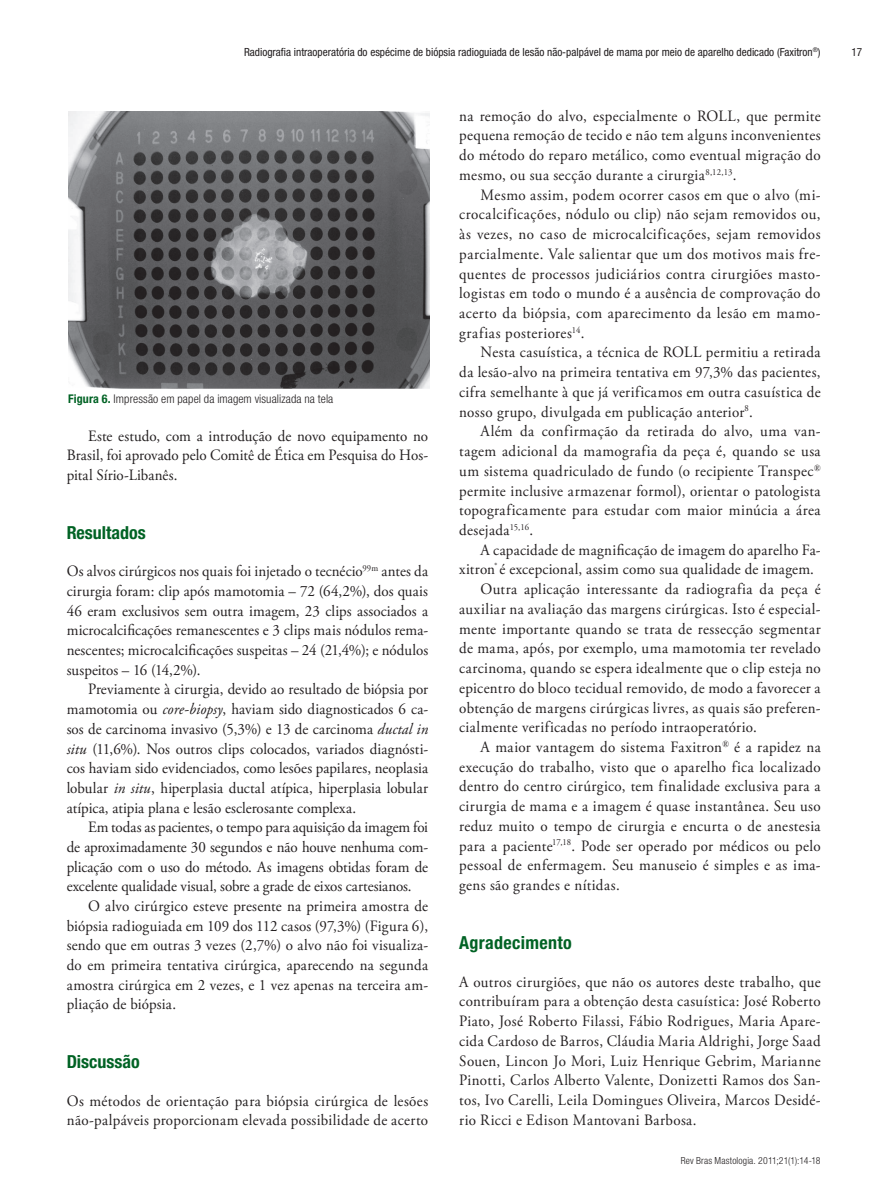
<style>
.page{position:relative;width:893px;height:1191px;background:#fff}
.page>*{position:absolute;margin:0;border:0;box-sizing:border-box;transform-origin:0 0}
.z04_0_sub1{font:700 condensed 18px "Helvetica Neue LT Std";color:#006224}
.z04_0_sub1-2{font:700 condensed 18px "Helvetica Neue LT Std";letter-spacing:.02em;color:#006224}
.z05_1_texto_txt{font:15.75px/19.6px "Adobe Garamond Pro";letter-spacing:.02em;color:#231f20;text-align:justify;scale:.95 1}
.z05_0_texto-primeira{font:15.75px/19.6px "Adobe Garamond Pro";letter-spacing:.025em;color:#231f20;text-align:justify;scale:.95 1}
.z07_0_figura-titulo{font:300 condensed 12px "Helvetica Neue LT Std";letter-spacing:.005em;color:#231f20}
.t1{font:condensed 11.25px "Helvetica Neue LT Std";color:#231f20}
.t2{font:300 condensed 9.75px "Helvetica Neue LT Std";letter-spacing:.015em;color:#231f20}
.t3{font:condensed 6.45px "Helvetica Neue LT Std";color:#231f20}
.s1{font-size:11.25px}
.s2{font-weight:700;color:#006224}
.s3{font-style:italic}
</style>
<div class="page">
<img style="left:68px;top:112px;width:361px;height:276px">
<p class="t3" style="left:813px;top:46px;width:9px">®<span class="s1">)</span></p>
<p class="t1" style="left:244px;top:46px;width:570px">Radiografia intraoperatória do espécime de biópsia radioguiada de lesão não-palpável de mama por meio de aparelho dedicado (Faxitron</p>
<p class="t1" style="left:851px;top:46px;width:12px">17</p>
<p class="z07_0_figura-titulo" style="left:68px;top:392px;width:267px"><span class="s2">Figura 6.</span> Impressão em papel da imagem visualizada na tela</p>
<p class="z05_1_texto_txt" style="left:67px;top:426px;width:382px;text-indent:21px">Este estudo, com a introdução de novo equipamento no Brasil, foi aprovado pelo Comitê de Ética em Pesquisa do Hos&shy;pital Sírio-Libanês.</p>
<p class="z04_0_sub1" style="left:67px;top:522px;width:81px">Resultados</p>
<p class="z05_0_texto-primeira" style="left:67px;top:562px;width:382px">Os alvos cirúrgicos nos quais foi injetado o tecnécio<sup>99m</sup> antes da cirurgia foram: clip após mamotomia – 72 (64,2%), dos quais 46 eram exclusivos sem outra imagem, 23 clips associados a microcalcificações remanescentes e 3 clips mais nódulos rema&shy;nescentes; microcalcificações suspeitas – 24 (21,4%); e nódulos suspeitos – 16 (14,2%).</p>
<p class="z05_1_texto_txt" style="left:67px;top:680px;width:382px;text-indent:21px">Previamente à cirurgia, devido ao resultado de biópsia por mamotomia ou <span class="s3">core-biopsy</span>, haviam sido diagnosticados 6 ca&shy;sos de carcinoma invasivo (5,3%) e 13 de carcinoma <span class="s3">ductal in situ</span> (11,6%). Nos outros clips colocados, variados diagnósti&shy;cos haviam sido evidenciados, como lesões papilares, neoplasia lobular <span class="s3">in situ</span>, hiperplasia ductal atípica, hiperplasia lobular atípica, atipia plana e lesão esclerosante complexa.</p>
<p class="z05_1_texto_txt" style="left:67px;top:818px;width:382px;text-indent:21px">Em todas as pacientes, o tempo para aquisição da imagem foi de aproximadamente 30 segundos e não houve nenhuma com&shy;plicação com o uso do método. As imagens obtidas foram de excelente qualidade visual, sobre a grade de eixos cartesianos.</p>
<p class="z05_1_texto_txt" style="left:67px;top:896px;width:382px;text-indent:21px">O alvo cirúrgico esteve presente na primeira amostra de biópsia radioguiada em 109 dos 112 casos (97,3%) (Figura 6), sendo que em outras 3 vezes (2,7%) o alvo não foi visualiza&shy;do em primeira tentativa cirúrgica, aparecendo na segunda amostra cirúrgica em 2 vezes, e 1 vez apenas na terceira am&shy;pliação de biópsia.</p>
<p class="z04_0_sub1" style="left:67px;top:1051px;width:75px">Discussão</p>
<p class="z05_0_texto-primeira" style="left:67px;top:1091px;width:382px">Os métodos de orientação para biópsia cirúrgica de lesões não-palpáveis proporcionam elevada possibilidade de acerto</p>
<p class="z05_0_texto-primeira" style="left:459px;top:106px;width:382px">na remoção do alvo, especialmente o ROLL, que permite pequena remoção de tecido e não tem alguns inconvenientes do método do reparo metálico, como eventual migração do mesmo, ou sua secção durante a cirurgia<sup>8,12,13</sup>.</p>
<p class="z05_1_texto_txt" style="left:459px;top:185px;width:382px;text-indent:21px">Mesmo assim, podem ocorrer casos em que o alvo (mi&shy;crocalcificações, nódulo ou clip) não sejam removidos ou, às vezes, no caso de microcalcificações, sejam removidos parcialmente. Vale salientar que um dos motivos mais fre&shy;quentes de processos judiciários contra cirurgiões masto&shy;logistas em todo o mundo é a ausência de comprovação do acerto da biópsia, com aparecimento da lesão em mamo&shy;grafias posteriores<sup>14</sup>.</p>
<p class="z05_1_texto_txt" style="left:459px;top:343px;width:382px;text-indent:21px">Nesta casuística, a técnica de ROLL permitiu a retirada da lesão-alvo na primeira tentativa em 97,3% das pacientes, cifra semelhante à que já verificamos em outra casuística de nosso grupo, divulgada em publicação anterior<sup>8</sup>.</p>
<p class="z05_1_texto_txt" style="left:459px;top:422px;width:382px;text-indent:21px">Além da confirmação da retirada do alvo, uma van&shy;tagem adicional da mamografia da peça é, quando se usa um sistema quadriculado de fundo (o recipiente Transpec<sup>® </sup>permite inclusive armazenar formol), orientar o patologista topograficamente para estudar com maior minúcia a área desejada<sup>15,16</sup>.</p>
<p class="z05_1_texto_txt" style="left:459px;top:540px;width:382px;text-indent:21px">A capacidade de magnificação de imagem do aparelho Fa&shy;xitron<sup>®</sup> é excepcional, assim como sua qualidade de imagem.</p>
<p class="z05_1_texto_txt" style="left:459px;top:580px;width:382px;text-indent:21px">Outra aplicação interessante da radiografia da peça é auxiliar na avaliação das margens cirúrgicas. Isto é especial&shy;mente importante quando se trata de ressecção segmentar de mama, após, por exemplo, uma mamotomia ter revelado carcinoma, quando se espera idealmente que o clip esteja no epicentro do bloco tecidual removido, de modo a favorecer a obtenção de margens cirúrgicas livres, as quais são preferen&shy;cialmente verificadas no período intraoperatório.</p>
<p class="z05_1_texto_txt" style="left:459px;top:737px;width:382px;text-indent:21px">A maior vantagem do sistema Faxitron<sup>®</sup> é a rapidez na execução do trabalho, visto que o aparelho fica localizado dentro do centro cirúrgico, tem finalidade exclusiva para a cirurgia de mama e a imagem é quase instantânea. Seu uso reduz muito o tempo de cirurgia e encurta o de anestesia para a paciente<sup>17,18</sup>. Pode ser operado por médicos ou pelo pessoal de enfermagem. Seu manuseio é simples e as ima&shy;gens são grandes e nítidas.</p>
<p class="z04_0_sub1-2" style="left:459px;top:932px;width:114px">Agradecimento</p>
<p class="z05_0_texto-primeira" style="left:459px;top:972px;width:382px">A outros cirurgiões, que não os autores deste trabalho, que contribuíram para a obtenção desta casuística: José Roberto Piato, José Roberto Filassi, Fábio Rodrigues, Maria Apare&shy;cida Cardoso de Barros, Cláudia Maria Aldrighi, Jorge Saad Souen, Lincon Jo Mori, Luiz Henrique Gebrim, Marianne Pinotti, Carlos Alberto Valente, Donizetti Ramos dos San&shy;tos, Ivo Carelli, Leila Domingues Oliveira, Marcos Desidé&shy;rio Ricci e Edison Mantovani Barbosa.</p>
<p class="t2" style="left:681px;top:1155px;width:141px">Rev Bras Mastologia. 2011;21(1):14-18</p>
</div>
